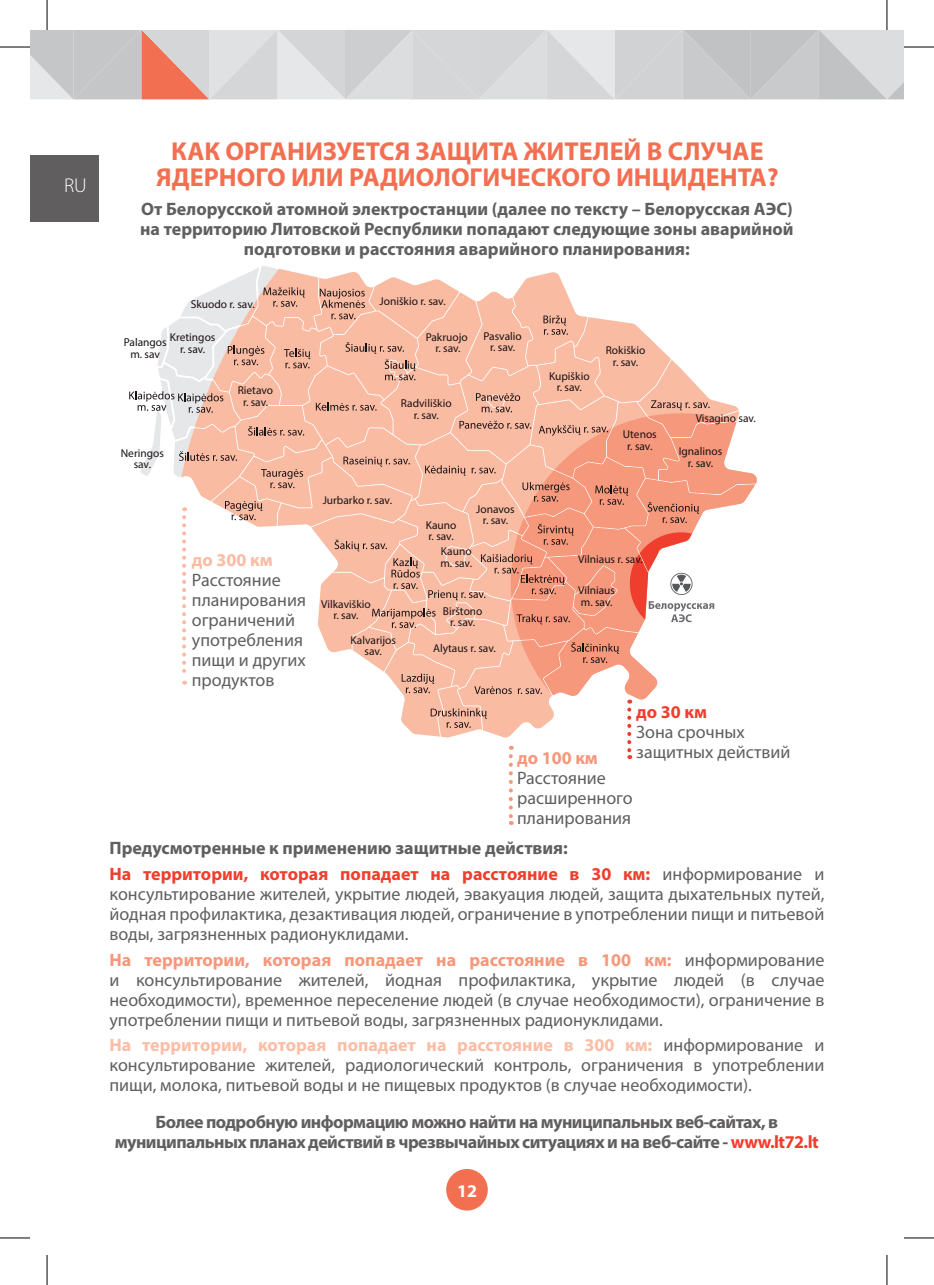
<style>
.page{position:relative;width:934px;height:1285px;background:#fff}
.page>*{position:absolute;margin:0;border:0;box-sizing:border-box;transform-origin:0 0}
.t1{font:700 26px/26px "Myriad Pro";color:#f36f51;text-align:center}
.t2{font:300 20px "Myriad Pro";color:#fff}
.t3{font:18px/20px "Myriad Pro";color:#605e5f;text-align:justify}
.t4{font:700 18px/20px "Myriad Pro";letter-spacing:-.01em;color:#605e5f;text-align:center}
.t5{font:700 18px/20px "Myriad Pro";letter-spacing:-.03em;color:#605e5f;text-align:center}
.t6{font:700 18px/25.6px "Myriad Pro";color:#ef3e2e}
.t7{font:700 18px "Myriad Pro";color:#fabba3}
.t8{font:700 18px "Myriad Pro";color:#f6977a}
.t9{font:700 18px "Myriad Pro";color:#fff}
.t10{font:11.4px/11.4px "Myriad Pro";color:#191214;text-align:center}
.s1{color:#605e5f}
.s2{font-weight:400;color:#605e5f}
.s3{font-weight:700;color:#f6977a}
.s4{font-weight:700;color:#fabda6}
.s5{color:#ef3e2e}
</style>
<div class="page">
<svg style="left:30px;top:30px;width:873px;height:69px;background:#d3cfd0"></svg>
<div style="left:446px;top:1169px;width:41px;height:41px;background:#f36f51;border-radius:50%"></div>
<svg style="left:140px;top:319px;width:616px;height:419px"></svg>
<svg style="left:179px;top:266px;width:492px;height:136px;fill:#fabba3"></svg>
<svg style="left:284px;top:349px;width:26px;height:19px"></svg>
<svg style="left:261px;top:469px;width:42px;height:19px"></svg>
<svg style="left:459px;top:421px;width:72px;height:8px"></svg>
<svg style="left:476px;top:393px;width:44px;height:8px"></svg>
<svg style="left:481px;top:407px;width:31px;height:5px"></svg>
<svg style="left:372px;top:608px;width:63px;height:20px"></svg>
<svg style="left:129px;top:391px;width:94px;height:22px"></svg>
<svg style="left:263px;top:287px;width:42px;height:20px"></svg>
<svg style="left:228px;top:346px;width:36px;height:19px"></svg>
<svg style="left:316px;top:402px;width:60px;height:9px"></svg>
<svg style="left:248px;top:426px;width:56px;height:9px"></svg>
<svg style="left:343px;top:456px;width:66px;height:11px"></svg>
<svg style="left:334px;top:539px;width:53px;height:12px"></svg>
<svg style="left:391px;top:558px;width:28px;height:19px"></svg>
<svg style="left:393px;top:583px;width:24px;height:6px"></svg>
<svg style="left:401px;top:673px;width:33px;height:20px"></svg>
<svg style="left:430px;top:708px;width:56px;height:20px"></svg>
<svg style="left:474px;top:686px;width:37px;height:8px"></svg>
<svg style="left:517px;top:688px;width:24px;height:6px"></svg>
<svg style="left:571px;top:642px;width:48px;height:21px"></svg>
<svg style="left:516px;top:614px;width:53px;height:10px"></svg>
<svg style="left:537px;top:524px;width:36px;height:21px"></svg>
<svg style="left:428px;top:554px;width:136px;height:46px;background:#e8a58f"></svg>
<svg style="left:425px;top:465px;width:40px;height:11px"></svg>
<svg style="left:471px;top:468px;width:24px;height:5px"></svg>
<svg style="left:522px;top:482px;width:47px;height:19px"></svg>
<svg style="left:595px;top:485px;width:33px;height:20px"></svg>
<svg style="left:647px;top:502px;width:52px;height:21px"></svg>
<svg style="left:650px;top:400px;width:59px;height:10px"></svg>
<svg style="left:538px;top:425px;width:70px;height:11px"></svg>
<svg style="left:543px;top:315px;width:24px;height:20px"></svg>
<svg style="left:319px;top:289px;width:46px;height:30px"></svg>
<svg style="left:225px;top:501px;width:37px;height:19px"></svg>
<svg style="left:179px;top:451px;width:58px;height:10px"></svg>
<svg style="left:345px;top:342px;width:70px;height:38px;background:#e3ab96"></svg>
<svg style="left:670px;top:573px;width:22px;height:22px"></svg>
<svg style="left:182px;top:517px;width:4px;height:167px"></svg>
<svg style="left:508px;top:756px;width:4px;height:69px"></svg>
<svg style="left:627px;top:709px;width:4px;height:50px"></svg>
<div style="left:30px;top:155px;width:68px;height:66px;background:#605e5f"></div>
<hr style="left:0;top:47px;width:30px;height:1px;background:#000">
<hr style="left:903px;top:47px;width:30px;height:1px;background:#000">
<hr style="left:0;top:1237px;width:30px;height:1px;background:#000">
<hr style="left:903px;top:1237px;width:30px;height:1px;background:#000">
<hr style="left:47px;top:0;width:1px;height:30px;background:#000">
<hr style="left:47px;top:1255px;width:1px;height:30px;background:#000">
<hr style="left:886px;top:0;width:1px;height:30px;background:#000">
<hr style="left:886px;top:1255px;width:1px;height:30px;background:#000">
<p class="t2" style="left:64px;top:175px;width:24px">RU</p>
<h1 class="t1" style="left:156px;top:137px;width:623px">КАК ОРГАНИЗУЕТСЯ ЗАЩИТА ЖИТЕЛЕЙ В СЛУЧАЕ<br>ЯДЕРНОГО ИЛИ РАДИОЛОГИЧЕСКОГО ИНЦИДЕНТА?</h1>
<p class="t4" style="left:140px;top:198px;width:654px">От Белорусской атомной электростанции (далее по тексту – Белорусская АЭС) на территорию Литовской Республики попадают следующие зоны аварийной подготовки и расстояния аварийного планирования:</p>
<p class="t10" style="left:191px;top:298px;width:65px">Skuodo r. sav.</p>
<p class="t10" style="left:379px;top:295px;width:68px">Joniškio r. sav.</p>
<p class="t10" style="left:170px;top:332px;width:47px">Kretingos r. sav.</p>
<p class="t10" style="left:124px;top:337px;width:44px">Palangos m. sav</p>
<p class="t10" style="left:425px;top:331px;width:44px">Pakruojo r. sav.</p>
<p class="t10" style="left:483px;top:330px;width:40px">Pasvalio r. sav.</p>
<p class="t10" style="left:605px;top:344px;width:41px">Rokiškio r. sav.</p>
<p class="t10" style="left:238px;top:384px;width:37px">Rietavo r. sav.</p>
<p class="t10" style="left:401px;top:397px;width:52px">Radviliškio r. sav.</p>
<p class="t10" style="left:549px;top:370px;width:42px">Kupiškio r. sav.</p>
<p class="t10" style="left:695px;top:412px;width:62px">Visagino sav.</p>
<p class="t10" style="left:121px;top:447px;width:45px">Neringos sav.</p>
<p class="t10" style="left:622px;top:429px;width:36px">Utenos r. sav.</p>
<p class="t10" style="left:678px;top:445px;width:45px">Ignalinos r. sav.</p>
<p class="t7" style="left:192px;top:548px;width:82px">до 300 км</p>
<p class="t3" style="left:192px;top:569px;width:116px;text-align:left">Расстояние планирования ограничений употребления пищи и других продуктов</p>
<p class="t10" style="left:322px;top:494px;width:71px">Jurbarko r. sav.</p>
<p class="t10" style="left:476px;top:503px;width:40px">Jonavos r. sav.</p>
<p class="t10" style="left:425px;top:519px;width:32px;text-align:left">Kauno r. sav.</p>
<p class="t10" style="left:440px;top:546px;width:33px;text-align:left">Kauno m. sav.</p>
<p class="t10" style="left:321px;top:598px;width:51px">Vilkaviškio r. sav.</p>
<p class="t10" style="left:442px;top:605px;width:41px">Birštono r. sav.</p>
<p class="t10" style="left:350px;top:634px;width:47px">Kalvarijos sav.</p>
<p class="t10" style="left:433px;top:642px;width:64px">Alytaus r. sav.</p>
<p class="t10" style="left:578px;top:553px;width:66px">Vilniaus r. sav.</p>
<p class="t10" style="left:578px;top:585px;width:38px;text-align:left">Vilniaus m. sav.</p>
<p class="t6" style="left:636px;top:698px;width:72px">до 30 км</p>
<p class="t3" style="left:636px;top:721px;width:156px">Зона срочных защитных действий</p>
<p class="t8" style="left:517px;top:746px;width:82px">до 100 км</p>
<p class="t3" style="left:517px;top:768px;width:117px;text-align:left">Расстояние расширенного планирования</p>
<p class="t6" style="left:109px;top:835px;width:716px"><span class="s1">Предусмотренные к применению защитные действия:<br></span>На территории, которая попадает на расстояние в 30 км: <span class="s2">информирование и</span></p>
<p class="t3" style="left:109px;top:883px;width:716px">консультирование жителей, укрытие людей, эвакуация людей, защита дыхательных путей, йодная профилактика, дезактивация людей, ограничение в употреблении пищи и питьевой воды, загрязненных радионуклидами.</p>
<p class="t3" style="left:109px;top:949px;width:716px"><span class="s3">На территории, которая попадает на расстояние в 100 км:</span> информирование и консультирование жителей, йодная профилактика, укрытие людей (в случае необходимости), временное переселение людей (в случае необходимости), ограничение в употреблении пищи и питьевой воды, загрязненных радионуклидами.</p>
<p class="t3" style="left:109px;top:1035px;width:716px"><span class="s4">На территории, которая попадает на расстояние в 300 км:</span> информирование и консультирование жителей, радиологический контроль, ограничения в употреблении пищи, молока, питьевой воды и не пищевых продуктов (в случае необходимости).</p>
<p class="t5" style="left:115px;top:1111px;width:705px">Более подробную информацию можно найти на муниципальных веб-сайтах, в муниципальных планах действий в чрезвычайных ситуациях и на веб-сайте - <span class="s5">www.lt72.lt</span></p>
<p class="t9" style="left:457px;top:1178px;width:21px">12</p>
</div>
